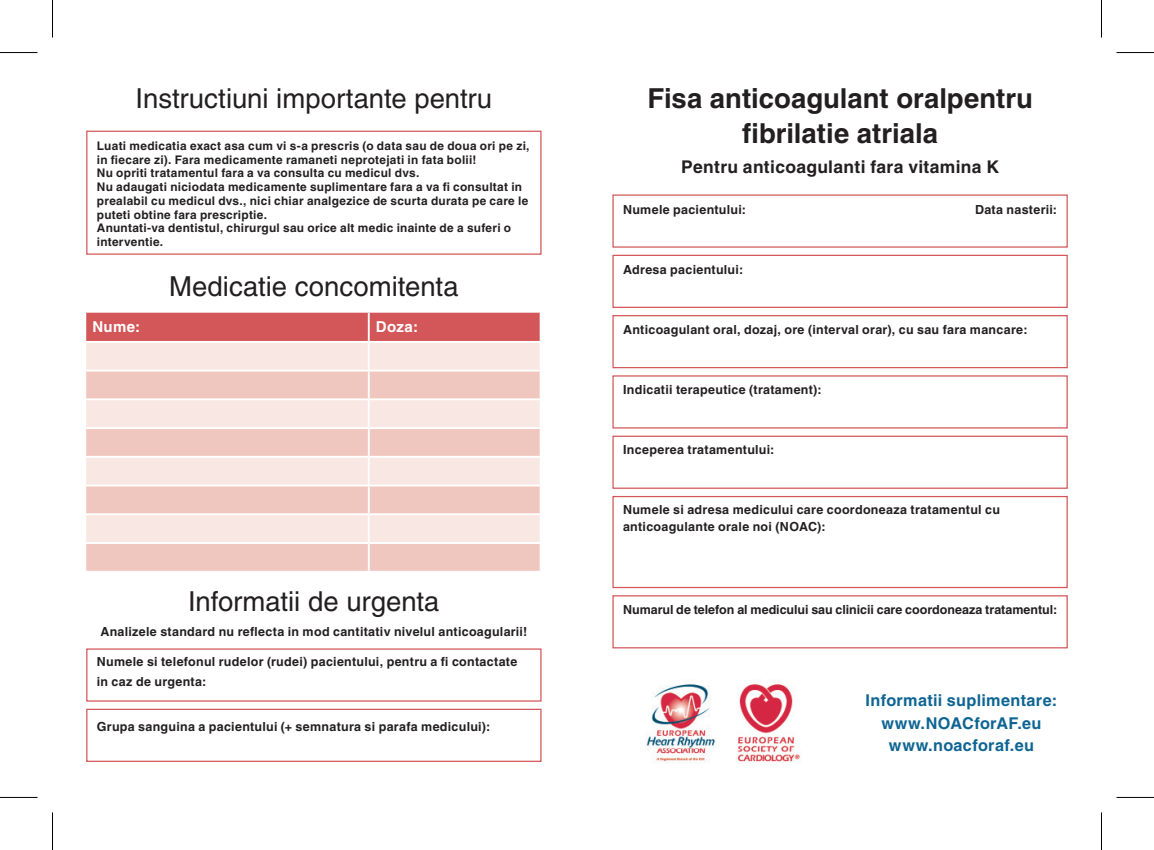
<style>
.page{position:relative;width:1154px;height:850px;background:#fff}
.page>*{position:absolute;margin:0;border:0;box-sizing:border-box;transform-origin:0 0}
.t1{font:27.5px "Helvetica LT Std";color:#231f20}
.t2{font:700 27.5px/35px "Helvetica LT Std";color:#231f20;text-align:center}
.t3{font:700 17.5px "Helvetica LT Std";letter-spacing:.02em;color:#231f20}
.t4{font:700 16.25px/22.5px "Helvetica LT Std";letter-spacing:.02em;color:#0e6593;text-align:center}
.t5{font:700 15px "Helvetica LT Std";letter-spacing:.025em;color:#fff}
.t6{font:700 12.5px/16.2px "Helvetica LT Std";letter-spacing:.02em;color:#231f20}
.t7{font:700 12.5px "Helvetica LT Std";letter-spacing:-.005em;color:#231f20}
.t8{font:700 11.75px/13.8px "Helvetica LT Std";letter-spacing:.02em;color:#231f20}
</style>
<div class="page">
<div style="left:612px;top:194px;width:456px;height:53px;border:1px solid #d35758"></div>
<div style="left:612px;top:315px;width:456px;height:53px;border:1px solid #d35758"></div>
<div style="left:612px;top:435px;width:456px;height:53px;border:1px solid #d35758"></div>
<div style="left:612px;top:595px;width:456px;height:53px;border:1px solid #d35758"></div>
<div style="left:612px;top:254px;width:456px;height:54px;border:1px solid #d35758"></div>
<div style="left:612px;top:375px;width:456px;height:53px;border:1px solid #d35758"></div>
<div style="left:612px;top:495px;width:456px;height:93px;border:1px solid #d35758"></div>
<img style="left:645px;top:684px;width:155px;height:79px">
<svg style="left:85px;top:312px;width:456px;height:258px"></svg>
<div style="left:86px;top:130px;width:455px;height:124px;border:1px solid #d35758"></div>
<div style="left:86px;top:648px;width:455px;height:53px;border:1px solid #d35758"></div>
<div style="left:86px;top:708px;width:455px;height:53px;border:1px solid #d35758"></div>
<hr style="left:0;top:52px;width:38px;height:1px;background:#000">
<hr style="left:1116px;top:52px;width:38px;height:1px;background:#000">
<hr style="left:0;top:796px;width:38px;height:1px;background:#000">
<hr style="left:1116px;top:796px;width:38px;height:1px;background:#000">
<hr style="left:52px;top:0;width:1px;height:38px;background:#000">
<hr style="left:52px;top:812px;width:1px;height:37px;background:#000">
<hr style="left:1101px;top:0;width:1px;height:38px;background:#000">
<hr style="left:1101px;top:812px;width:1px;height:37px;background:#000">
<h1 class="t1" style="left:136px;top:82px;width:358px">Instructiuni importante pentru</h1>
<p class="t8" style="left:97px;top:138px;width:434px">Luati medicatia exact asa cum vi s-a prescris (o data sau de doua ori pe zi, in fiecare zi). Fara medicamente ramaneti neprotejati in fata bolii!<br>Nu opriti tratamentul fara a va consulta cu medicul dvs.<br>Nu adaugati niciodata medicamente suplimentare fara a va fi consultat in prealabil cu medicul dvs., nici chiar analgezice de scurta durata pe care le puteti obtine fara prescriptie.<br>Anuntati-va dentistul, chirurgul sau orice alt medic inainte de a suferi o interventie.</p>
<h1 class="t1" style="left:169px;top:270px;width:291px">Medicatie concomitenta</h1>
<p class="t5" style="left:92px;top:317px;width:49px">Nume:</p>
<p class="t5" style="left:376px;top:317px;width:44px">Doza:</p>
<h1 class="t1" style="left:188px;top:585px;width:253px">Informatii de urgenta</h1>
<p class="t6" style="left:100px;top:623px;width:428px">Analizele standard nu reflecta in mod cantitativ nivelul anticoagularii!</p>
<p class="t6" style="left:97px;top:651px;width:422px;line-height:20px">Numele si telefonul rudelor (rudei) pacientului, pentru a fi contactate in caz de urgenta:</p>
<p class="t6" style="left:97px;top:718px;width:395px">Grupa sanguina a pacientului (+ semnatura si parafa medicului):</p>
<h1 class="t2" style="left:647px;top:80px;width:387px">Fisa anticoagulant oralpentru fibrilatie atriala</h1>
<h2 class="t3" style="left:681px;top:156px;width:319px">Pentru anticoagulanti fara vitamina K</h2>
<p class="t6" style="left:623px;top:201px;width:125px">Numele pacientului:</p>
<p class="t6" style="left:975px;top:201px;width:84px">Data nasterii:</p>
<p class="t6" style="left:623px;top:261px;width:122px">Adresa pacientului:</p>
<p class="t6" style="left:623px;top:321px;width:406px">Anticoagulant oral, dozaj, ore (interval orar), cu sau fara mancare:</p>
<p class="t6" style="left:623px;top:381px;width:200px">Indicatii terapeutice (tratament):</p>
<p class="t6" style="left:623px;top:441px;width:153px">Inceperea tratamentului:</p>
<p class="t6" style="left:623px;top:501px;width:378px">Numele si adresa medicului care coordoneaza tratamentul cu anticoagulante orale noi (NOAC):</p>
<p class="t7" style="left:623px;top:602px;width:436px">Numarul de telefon al medicului sau clinicii care coordoneaza tratamentul:</p>
<h3 class="t4" style="left:866px;top:688px;width:193px">Informatii suplimentare: www.NOACforAF.eu www.noacforaf.eu</h3>
</div>
